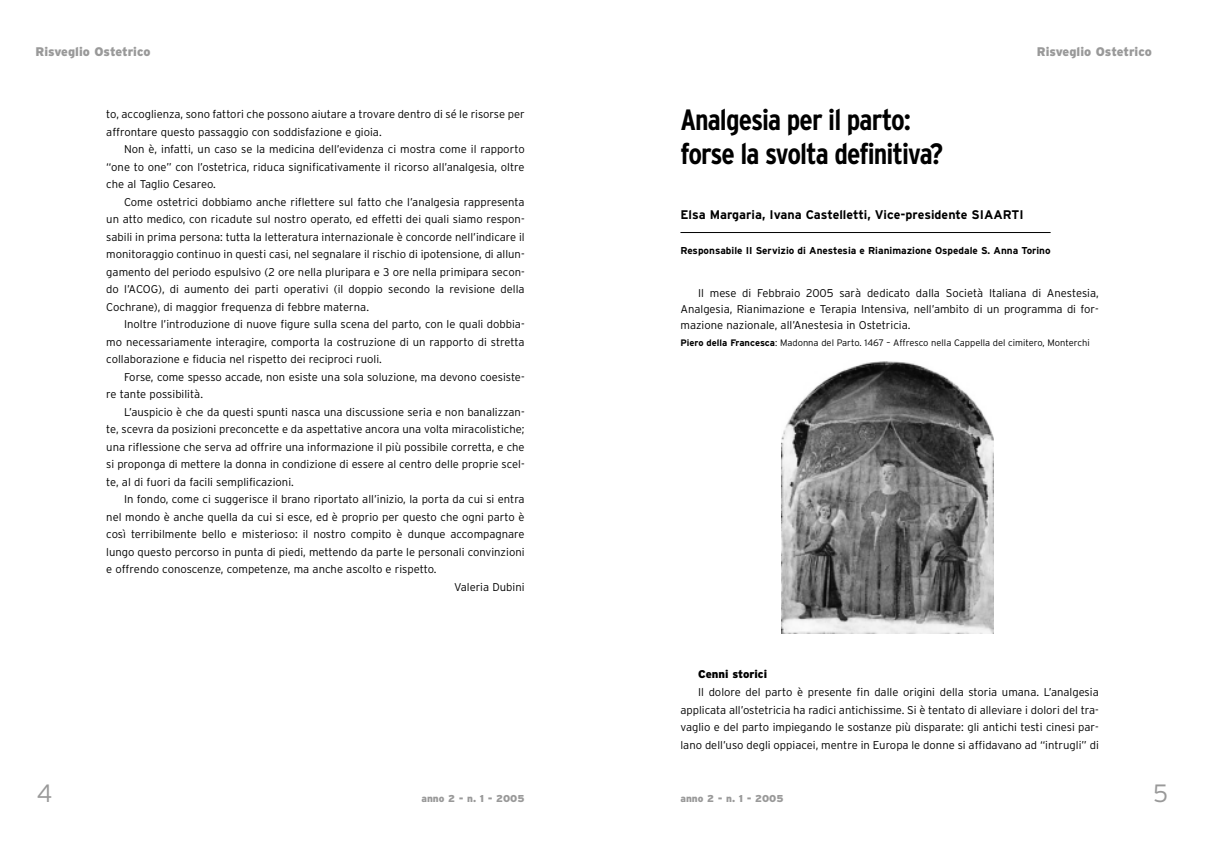
<style>
.page{position:relative;width:1205px;height:851px;background:#fff}
.page>*{position:absolute;margin:0;border:0;box-sizing:border-box;transform-origin:0 0}
.t1{font:700 condensed 29.38px/33.8px "Interstate";letter-spacing:-.03em;color:#000}
.t2{font:300 25px "Interstate";color:#999}
.t3{font:700 12.5px "Interstate";color:#000}
.t4{font:900 12.5px "Interstate";color:#999}
.t5{font:300 11.25px/17.5px "Interstate";color:#000;text-align:justify}
.t6{font:900 11.25px "Interstate";color:#000}
.t7{font:700 10px "Interstate";color:#000}
.t8{font:900 10px "Interstate";color:#999}
.t9{font:300 9.38px "Interstate";color:#000}
.s1{font-weight:700}
</style>
<div class="page">
<hr style="left:680px;top:232px;width:370px;height:1px;background:#000">
<img style="left:781px;top:361px;width:213px;height:272px">
<p class="t4" style="left:35px;top:45px;width:117px">Risveglio Ostetrico</p>
<p class="t4" style="left:1037px;top:45px;width:117px">Risveglio Ostetrico</p>
<p class="t5" style="left:106px;top:105px;width:420px">to, accoglienza, sono fattori che possono aiutare a trovare dentro di sé le risorse per affrontare questo passaggio con soddisfazione e gioia.</p>
<p class="t5" style="left:106px;top:140px;width:420px;text-indent:18px">Non è, infatti, un caso se la medicina dell’evidenza ci mostra come il rapporto “one to one” con l’ostetrica, riduca significativamente il ricorso all’analgesia, oltre che al Taglio Cesareo.</p>
<p class="t5" style="left:106px;top:193px;width:420px;text-indent:18px">Come ostetrici dobbiamo anche riflettere sul fatto che l’analgesia rappresenta un atto medico, con ricadute sul nostro operato, ed effetti dei quali siamo respon&shy;sabili in prima persona: tutta la letteratura internazionale è concorde nell’indicare il monitoraggio continuo in questi casi, nel segnalare il rischio di ipotensione, di allun&shy;gamento del periodo espulsivo (2 ore nella pluripara e 3 ore nella primipara secon&shy;do l’ACOG), di aumento dei parti operativi (il doppio secondo la revisione della Cochrane), di maggior frequenza di febbre materna.</p>
<p class="t5" style="left:106px;top:315px;width:420px;text-indent:18px">Inoltre l’introduzione di nuove figure sulla scena del parto, con le quali dobbia&shy;mo necessariamente interagire, comporta la costruzione di un rapporto di stretta collaborazione e fiducia nel rispetto dei reciproci ruoli.</p>
<p class="t5" style="left:106px;top:368px;width:420px;text-indent:18px">Forse, come spesso accade, non esiste una sola soluzione, ma devono coesiste&shy;re tante possibilità.</p>
<p class="t5" style="left:106px;top:403px;width:420px;text-indent:18px">L’auspicio è che da questi spunti nasca una discussione seria e non banalizzan&shy;te, scevra da posizioni preconcette e da aspettative ancora una volta miracolistiche; una riflessione che serva ad offrire una informazione il più possibile corretta, e che si proponga di mettere la donna in condizione di essere al centro delle proprie scel&shy;te, al di fuori da facili semplificazioni.</p>
<p class="t5" style="left:124px;top:490px;width:402px">In fondo, come ci suggerisce il brano riportato all’inizio, la porta da cui si entra</p>
<p class="t5" style="left:106px;top:508px;width:420px">nel mondo è anche quella da cui si esce, ed è proprio per questo che ogni parto è</p>
<p class="t5" style="left:106px;top:525px;width:420px">così terribilmente bello e misterioso: il nostro compito è dunque accompagnare</p>
<p class="t5" style="left:106px;top:543px;width:420px">lungo questo percorso in punta di piedi, mettendo da parte le personali convinzioni</p>
<p class="t5" style="left:106px;top:560px;width:332px">e offrendo conoscenze, competenze, ma anche ascolto e rispetto.</p>
<p class="t5" style="left:454px;top:578px;width:72px">Valeria Dubini</p>
<h1 class="t1" style="left:680px;top:103px;width:264px">Analgesia per il parto: forse la svolta definitiva?</h1>
<p class="t3" style="left:680px;top:207px;width:345px">Elsa Margaria, Ivana Castelletti, Vice-presidente SIAARTI</p>
<p class="t7" style="left:680px;top:245px;width:372px">Responsabile II Servizio di Anestesia e Rianimazione Ospedale S. Anna Torino</p>
<p class="t5" style="left:680px;top:285px;width:420px;line-height:16px;text-indent:18px">Il mese di Febbraio 2005 sarà dedicato dalla Società Italiana di Anestesia, Analgesia, Rianimazione e Terapia Intensiva, nell’ambito di un programma di for&shy;mazione nazionale, all’Anestesia in Ostetricia.</p>
<p class="t9" style="left:680px;top:337px;width:411px"><span class="s1">Piero della Francesca</span>: Madonna del Parto. 1467 – Affresco nella Cappella del cimitero, Monterchi</p>
<p class="t6" style="left:698px;top:668px;width:71px">Cenni storici</p>
<p class="t5" style="left:680px;top:683px;width:420px;text-indent:18px">Il dolore del parto è presente fin dalle origini della storia umana. L’analgesia applicata all’ostetricia ha radici antichissime. Si è tentato di alleviare i dolori del tra&shy;vaglio e del parto impiegando le sostanze più disparate: gli antichi testi cinesi par&shy;lano dell’uso degli oppiacei, mentre in Europa le donne si affidavano ad “intrugli” di</p>
<h2 class="t2" style="left:37px;top:778px;width:17px">4</h2>
<p class="t8" style="left:421px;top:792px;width:105px">anno 2 - n. 1 - 2005</p>
<p class="t8" style="left:680px;top:792px;width:105px">anno 2 - n. 1 - 2005</p>
<h2 class="t2" style="left:1153px;top:778px;width:17px">5</h2>
</div>
